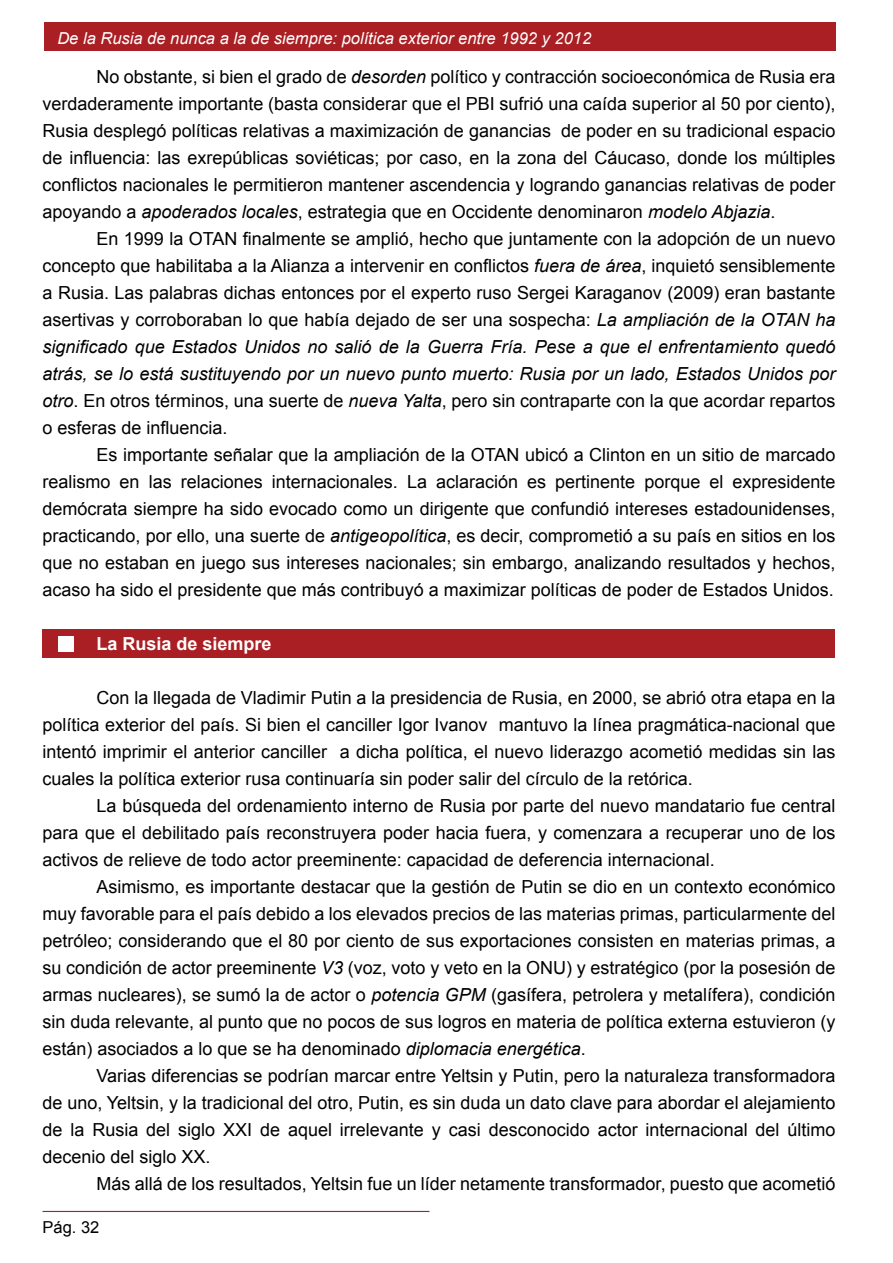
<style>
.page{position:relative;width:893px;height:1263px;background:#fff}
.page>*{position:absolute;margin:0;border:0;box-sizing:border-box;transform-origin:0 0}
.t1{font:18px/27px "Arial";color:#000;text-align:justify}
.t2{font:700 18px "Arial";color:#fff}
.t3{font:italic 16.5px "Arial";color:#fff}
.t4{font:16.5px "Arial";color:#000}
.s1{font-style:italic}
</style>
<div class="page">
<div style="left:44px;top:22px;width:792px;height:28px;background:#a91f23"></div>
<hr style="left:43px;top:1211px;width:386px;height:1px;background:#a91f23">
<div style="left:43px;top:629px;width:792px;height:29px;background:#a91f23"></div>
<div style="left:58px;top:636px;width:16px;height:16px;background:#fff"></div>
<p class="t3" style="left:57px;top:27px;width:535px">De la Rusia de nunca a la de siempre: política exterior entre 1992 y 2012</p>
<p class="t1" style="left:43px;top:63px;width:794px;text-indent:54px">No obstante, si bien el grado de <span class="s1">desorden</span> político y contracción socioeconómica de Rusia era verdaderamente importante (basta considerar que el PBI sufrió una caída superior al 50 por ciento), Rusia desplegó políticas relativas a maximización de ganancias de poder en su tradicional espacio de influencia: las exrepúblicas soviéticas; por caso, en la zona del Cáucaso, donde los múltiples conflictos nacionales le permitieron mantener ascendencia y logrando ganancias relativas de poder apoyando a <span class="s1">apoderados locales</span>, estrategia que en Occidente denominaron <span class="s1">modelo Abjazia</span>.</p>
<p class="t1" style="left:43px;top:225px;width:795px;text-indent:54px">En 1999 la OTAN finalmente se amplió, hecho que juntamente con la adopción de un nuevo concepto que habilitaba a la Alianza a intervenir en conflictos <span class="s1">fuera de área</span>, inquietó sensiblemente a Rusia. Las palabras dichas entonces por el experto ruso Sergei Karaganov (2009) eran bastante asertivas y corroboraban lo que había dejado de ser una sospecha: <span class="s1">La ampliación de la OTAN ha significado que Estados Unidos no salió de la Guerra Fría. Pese a que el enfrentamiento quedó atrás, se lo está sustituyendo por un nuevo punto muerto: Rusia por un lado, Estados Unidos por otro</span>. En otros términos, una suerte de <span class="s1">nueva Yalta</span>, pero sin contraparte con la que acordar repartos o esferas de influencia.</p>
<p class="t1" style="left:43px;top:441px;width:794px;text-indent:54px">Es importante señalar que la ampliación de la OTAN ubicó a Clinton en un sitio de marcado realismo en las relaciones internacionales. La aclaración es pertinente porque el expresidente demócrata siempre ha sido evocado como un dirigente que confundió intereses estadounidenses, practicando, por ello, una suerte de <span class="s1">antigeopolítica</span>, es decir, comprometió a su país en sitios en los que no estaban en juego sus intereses nacionales; sin embargo, analizando resultados y hechos, acaso ha sido el presidente que más contribuyó a maximizar políticas de poder de Estados Unidos.</p>
<p class="t2" style="left:97px;top:631px;width:177px">La Rusia de siempre</p>
<p class="t1" style="left:43px;top:684px;width:794px;text-indent:54px">Con la llegada de Vladimir Putin a la presidencia de Rusia, en 2000, se abrió otra etapa en la política exterior del país. Si bien el canciller Igor Ivanov mantuvo la línea pragmática-nacional que intentó imprimir el anterior canciller a dicha política, el nuevo liderazgo acometió medidas sin las cuales la política exterior rusa continuaría sin poder salir del círculo de la retórica.</p>
<p class="t1" style="left:43px;top:792px;width:794px;text-indent:54px">La búsqueda del ordenamiento interno de Rusia por parte del nuevo mandatario fue central para que el debilitado país reconstruyera poder hacia fuera, y comenzara a recuperar uno de los activos de relieve de todo actor preeminente: capacidad de deferencia internacional.</p>
<p class="t1" style="left:43px;top:873px;width:795px;text-indent:54px">Asimismo, es importante destacar que la gestión de Putin se dio en un contexto económico muy favorable para el país debido a los elevados precios de las materias primas, particularmente del petróleo; considerando que el 80 por ciento de sus exportaciones consisten en materias primas, a su condición de actor preeminente <span class="s1">V3</span> (voz, voto y veto en la ONU) y estratégico (por la posesión de armas nucleares), se sumó la de actor o <span class="s1">potencia GPM</span> (gasífera, petrolera y metalífera), condición sin duda relevante, al punto que no pocos de sus logros en materia de política externa estuvieron (y están) asociados a lo que se ha denominado <span class="s1">diplomacia energética</span>.</p>
<p class="t1" style="left:43px;top:1062px;width:794px;text-indent:54px">Varias diferencias se podrían marcar entre Yeltsin y Putin, pero la naturaleza transformadora de uno, Yeltsin, y la tradicional del otro, Putin, es sin duda un dato clave para abordar el alejamiento de la Rusia del siglo XXI de aquel irrelevante y casi desconocido actor internacional del último decenio del siglo XX.</p>
<p class="t1" style="left:97px;top:1170px;width:740px">Más allá de los resultados, Yeltsin fue un líder netamente transformador, puesto que acometió</p>
<p class="t4" style="left:43px;top:1216px;width:58px">Pág. 32</p>
</div>
